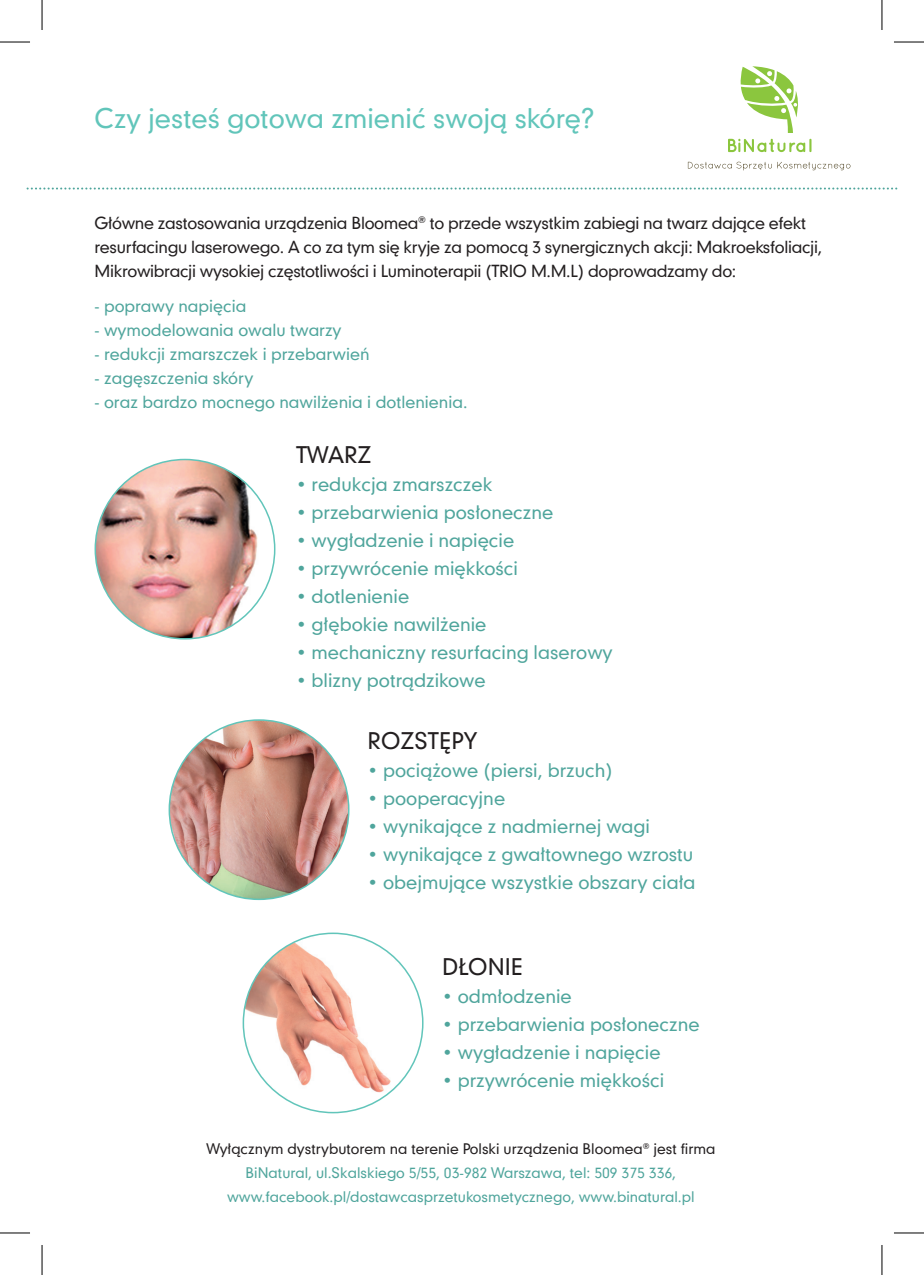
<style>
.page{position:relative;width:924px;height:1275px;background:#fff}
.page>*{position:absolute;margin:0;border:0;box-sizing:border-box;transform-origin:0 0}
.t1{font:26px "Geometric 706 Md EU";color:#61c5ba}
.t2{font:22px "Geometric 706 Md EU";color:#231f20}
.t3{font:18px "Geometric 706 Md EU";color:#4fa59c}
.t4{font:16px/24px "Geometric 706 Md EU";letter-spacing:-.02em;color:#231f20}
.t5{font:16px "Geometric 706 Md EU";color:#4fa59c}
.t6{font:14px/24px "Geometric 706 Md EU";color:#4fa59c;text-align:center}
.s1{color:#231f20}
</style>
<div class="page">
<img style="left:95px;top:459px;width:179px;height:180px;border-radius:90px">
<img style="left:243px;top:933px;width:179px;height:179px;border-radius:90px">
<img style="left:169px;top:720px;width:179px;height:179px;border-radius:90px">
<svg style="left:26px;top:187px;width:872px;height:2px"></svg>
<svg style="left:740px;top:66px;width:58px;height:67px"></svg>
<svg style="left:728px;top:139px;width:83px;height:13px"></svg>
<svg style="left:687px;top:162px;width:163px;height:8px"></svg>
<hr style="left:0;top:42px;width:30px;height:1px;background:#000">
<hr style="left:893px;top:42px;width:30px;height:1px;background:#000">
<hr style="left:0;top:1232px;width:30px;height:1px;background:#000">
<hr style="left:893px;top:1232px;width:30px;height:1px;background:#000">
<hr style="left:42px;top:0;width:1px;height:30px;background:#000">
<hr style="left:42px;top:1245px;width:1px;height:30px;background:#000">
<hr style="left:881px;top:0;width:1px;height:30px;background:#000">
<hr style="left:881px;top:1245px;width:1px;height:30px;background:#000">
<p class="t1" style="left:94px;top:101px;width:500px">Czy jesteś gotowa zmienić swoją skórę?</p>
<p class="t4" style="left:94px;top:211px;width:729px">Główne zastosowania urządzenia Bloomea<sup>®</sup> to przede wszystkim zabiegi na twarz dające efekt resurfacingu laserowego. A co za tym się kryje za pomocą 3 synergicznych akcji: Makroeksfoliacji,<br>Mikrowibracji wysokiej częstotliwości i Luminoterapii (TRIO M.M.L) doprowadzamy do:</p>
<p class="t5" style="left:94px;top:295px;width:153px">- poprawy napięcia</p>
<p class="t5" style="left:94px;top:319px;width:248px">- wymodelowania owalu twarzy</p>
<p class="t5" style="left:94px;top:343px;width:276px">- redukcji zmarszczek i przebarwień</p>
<p class="t5" style="left:94px;top:367px;width:160px">- zagęszczenia skóry</p>
<p class="t5" style="left:94px;top:391px;width:374px">- oraz bardzo mocnego nawilżenia i dotlenienia.</p>
<p class="t2" style="left:296px;top:440px;width:77px">TWARZ</p>
<p class="t3" style="left:296px;top:472px;width:198px">• redukcja zmarszczek</p>
<p class="t3" style="left:296px;top:500px;width:259px">• przebarwienia posłoneczne</p>
<p class="t3" style="left:296px;top:528px;width:220px">• wygładzenie i napięcie</p>
<p class="t3" style="left:296px;top:556px;width:223px">• przywrócenie miękkości</p>
<p class="t3" style="left:296px;top:584px;width:115px">• dotlenienie</p>
<p class="t3" style="left:296px;top:612px;width:192px">• głębokie nawilżenie</p>
<p class="t3" style="left:296px;top:640px;width:318px">• mechaniczny resurfacing laserowy</p>
<p class="t3" style="left:296px;top:668px;width:191px">• blizny potrądzikowe</p>
<p class="t2" style="left:367px;top:725px;width:111px">ROZSTĘPY</p>
<p class="t3" style="left:367px;top:757px;width:246px">• pociążowe (piersi, brzuch)</p>
<p class="t3" style="left:367px;top:785px;width:139px">• pooperacyjne</p>
<p class="t3" style="left:367px;top:813px;width:284px">• wynikające z nadmiernej wagi</p>
<p class="t3" style="left:367px;top:841px;width:327px">• wynikające z gwałtownego wzrostu</p>
<p class="t3" style="left:367px;top:869px;width:329px">• obejmujące wszystkie obszary ciała</p>
<p class="t2" style="left:442px;top:952px;width:83px">DŁONIE</p>
<p class="t3" style="left:442px;top:984px;width:131px">• odmłodzenie</p>
<p class="t3" style="left:442px;top:1012px;width:259px">• przebarwienia posłoneczne</p>
<p class="t3" style="left:442px;top:1040px;width:220px">• wygładzenie i napięcie</p>
<p class="t3" style="left:442px;top:1068px;width:223px">• przywrócenie miękkości</p>
<p class="t6" style="left:206px;top:1136px;width:510px"><span class="s1">Wyłącznym dystrybutorem na terenie Polski urządzenia Bloomea</span><sup>®</sup> <span class="s1">jest firma<br></span>BiNatural, ul.Skalskiego 5/55, 03-982 Warszawa, tel: 509 375 336, www.facebook.pl/dostawcasprzetukosmetycznego, www.binatural.pl</p>
</div>
